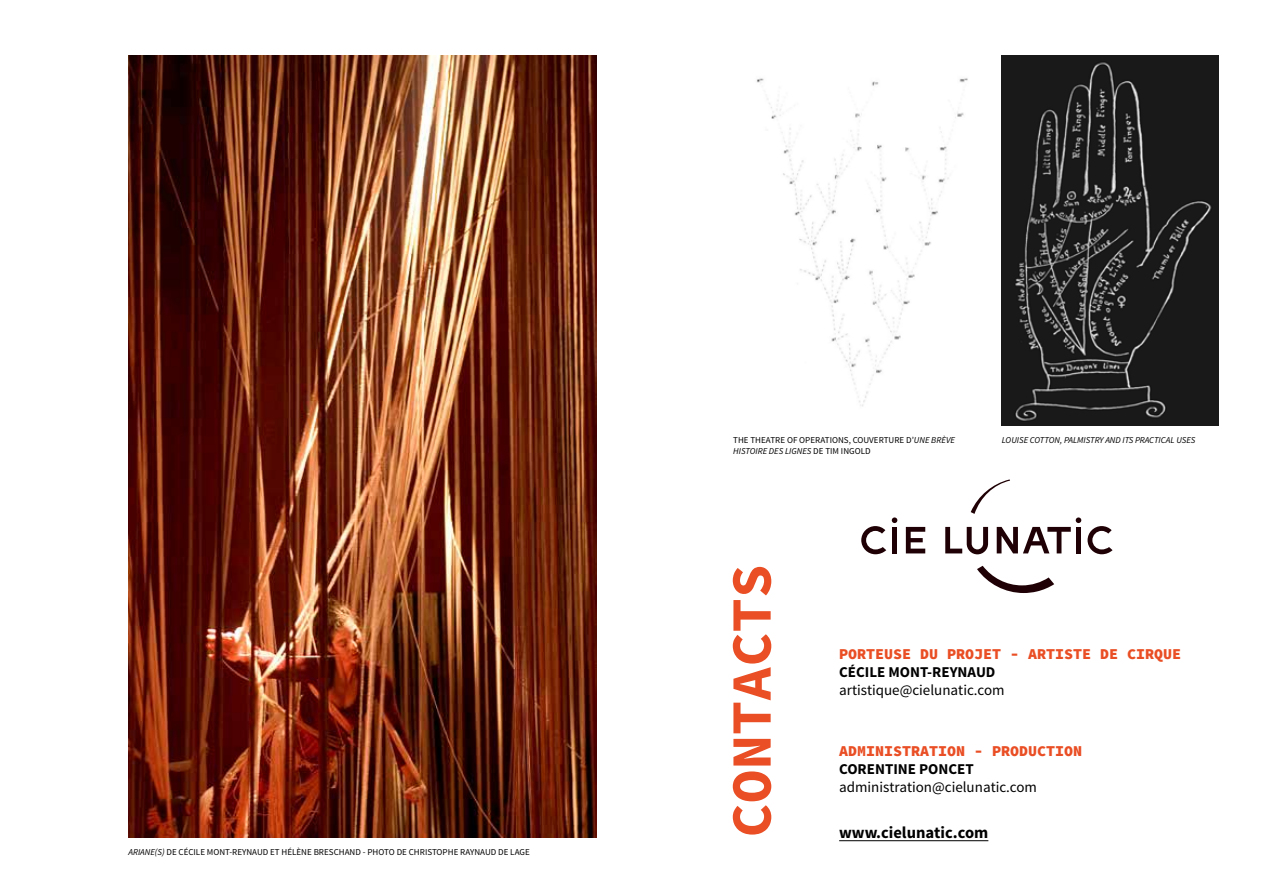
<style>
.page{position:relative;width:1263px;height:893px;background:#fff}
.page>*{position:absolute;margin:0;border:0;box-sizing:border-box;transform-origin:0 0}
.t1{font:700 57px "Source Code Pro";color:#e94e24}
.t2{font:700 16.5px "Source Sans Pro";color:#000}
.t3{font:900 15px "Source Code Pro";color:#e94e24}
.t4{font:15px "Source Sans Pro";color:#000}
.t5{font:700 15px "Source Sans Pro";color:#000}
.t6{font:9px/10.8px "Source Sans Pro";color:#000001}
.t7{font:italic 9px "Source Sans Pro";color:#000001}
.s1{font-style:italic}
</style>
<div class="page">
<svg style="left:892px;top:517px;width:5px;height:6px"></svg>
<svg style="left:861px;top:526px;width:25px;height:28px"></svg>
<div style="left:892px;top:527px;width:5px;height:26px;background:#1f0005"></div>
<svg style="left:906px;top:527px;width:19px;height:26px"></svg>
<svg style="left:1087px;top:526px;width:25px;height:28px"></svg>
<svg style="left:945px;top:479px;width:136px;height:75px"></svg>
<svg style="left:977px;top:566px;width:77px;height:27px"></svg>
<hr style="left:839px;top:840px;width:149px;height:1px;background:#000">
<img style="left:128px;top:55px;width:468px;height:783px">
<img style="left:1002px;top:55px;width:216px;height:370px">
<img style="left:757px;top:78px;width:211px;height:329px">
<p class="t6" style="left:128px;top:847px;width:403px"><span class="s1">ARIANE(S)</span> DE CÉCILE MONT-REYNAUD ET HÉLÈNE BRESCHAND - PHOTO DE CHRISTOPHE RAYNAUD DE LAGE</p>
<p class="t6" style="left:733px;top:435px;width:223px">THE THEATRE OF OPERATIONS, COUVERTURE D’<span class="s1">UNE BRÈVE<br>HISTOIRE DES LIGNES</span> DE TIM INGOLD</p>
<p class="t7" style="left:1002px;top:434px;width:195px">LOUISE COTTON, PALMISTRY AND ITS PRACTICAL USES</p>
<h1 class="t1" style="left:715px;top:838px;width:275px;rotate:-90deg">CONTACTS</h1>
<h3 class="t3" style="left:839px;top:644px;width:344px">PORTEUSE DU PROJET - ARTISTE DE CIRQUE</h3>
<h3 class="t5" style="left:839px;top:662px;width:158px">CÉCILE MONT-REYNAUD</h3>
<h3 class="t4" style="left:839px;top:681px;width:167px">artistique@cielunatic.com</h3>
<h3 class="t3" style="left:839px;top:742px;width:245px">ADMINISTRATION - PRODUCTION</h3>
<h3 class="t5" style="left:839px;top:760px;width:136px">CORENTINE PONCET</h3>
<h3 class="t4" style="left:839px;top:778px;width:199px">administration@cielunatic.com</h3>
<h2 class="t2" style="left:839px;top:822px;width:151px">www.cielunatic.com</h2>
</div>
